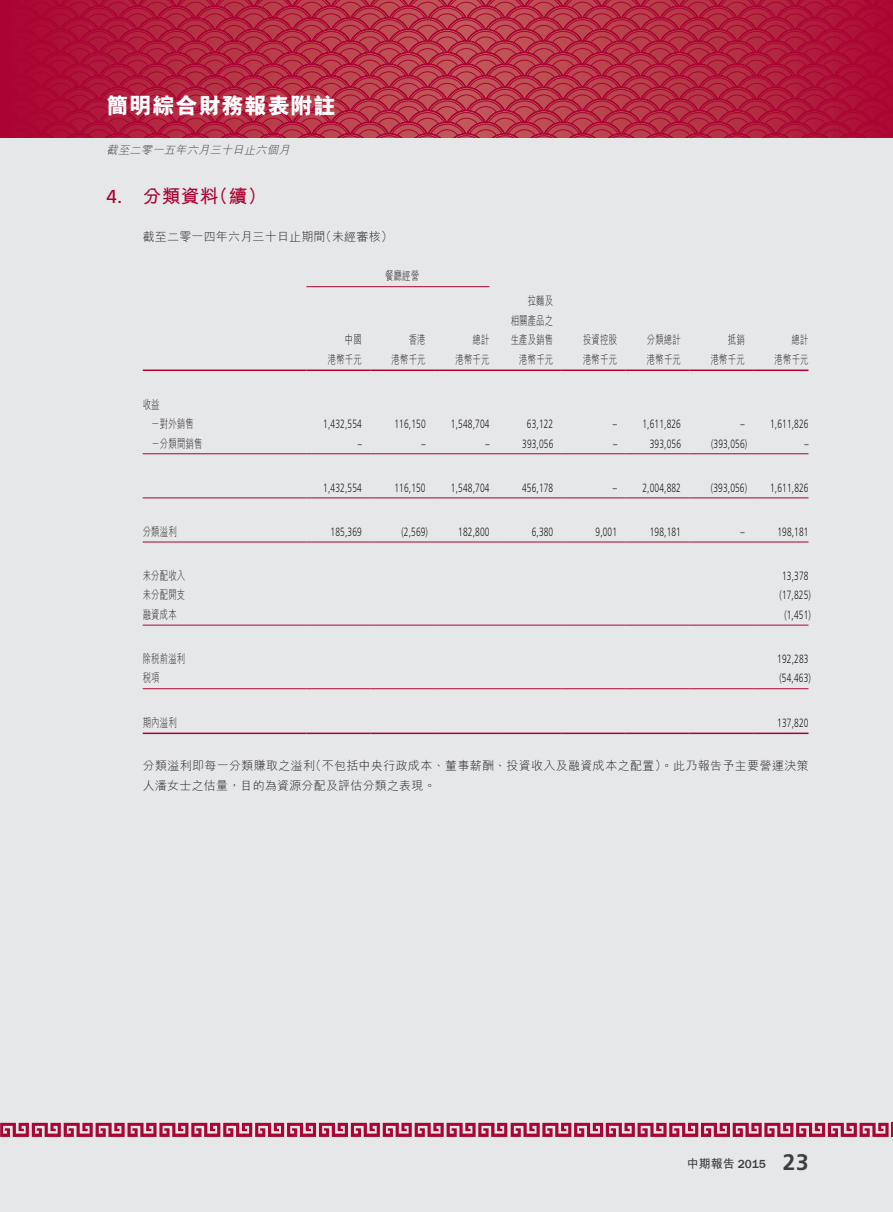
<style>
.page{position:relative;width:893px;height:1212px;background:#fff}
.page>*{position:absolute;margin:0;border:0;box-sizing:border-box;transform-origin:0 0}
.t1{font:22.5px "M Hei HK Xbold E Ten B5 H";letter-spacing:.02em;color:#fff}
.t2{font:18.75px "M Hei HK Bold E Ten B5 H";color:#ab0333}
.t3{font:300 12px "Frutiger LT Std";letter-spacing:.015em;color:#231f20;scale:.7 1}
.t4{font:12px/19.5px "M Hei HK Light E Ten B5 H";letter-spacing:.015em;color:#231f20;text-align:justify;scale:.7 1}
.t5{font:12px/19.5px "M Hei HK Light E Ten B5 H";letter-spacing:.015em;color:#231f20}
.t6{font:12px "M Hei HK Bold E Ten B5 H";color:#3e3e3f}
.t7{font:italic 11.25px "M Hei HK Light E Ten B5 H";color:#3e3e3f}
.s1{font-family:"Frutiger LT Std"}
.s2{font-family:"Franklin Gothic";font-weight:500}
.s3{font-family:"Frutiger LT Std";font-weight:700;font-size:22.5px}
</style>
<div class="page">
<div style="left:0;top:137px;width:892px;height:1075px;background:#e6e7e9"></div>
<svg style="left:0;top:1123px;width:892px;height:14px"></svg>
<svg style="left:1px;top:0;width:348px;height:137px"></svg>
<svg style="left:349px;top:0;width:543px;height:137px"></svg>
<hr style="left:306px;top:286px;width:183px;height:1px;background:#ab0333">
<hr style="left:143px;top:370px;width:163px;height:1px;background:#ab0333">
<hr style="left:306px;top:370px;width:64px;height:1px;background:#ab0333">
<hr style="left:370px;top:370px;width:64px;height:1px;background:#ab0333">
<hr style="left:434px;top:370px;width:64px;height:1px;background:#ab0333">
<hr style="left:498px;top:370px;width:63px;height:1px;background:#ab0333">
<hr style="left:561px;top:370px;width:64px;height:1px;background:#ab0333">
<hr style="left:625px;top:370px;width:64px;height:1px;background:#ab0333">
<hr style="left:689px;top:370px;width:64px;height:1px;background:#ab0333">
<hr style="left:753px;top:370px;width:55px;height:1px;background:#ab0333">
<hr style="left:143px;top:453px;width:163px;height:1px;background:#ab0333">
<hr style="left:306px;top:453px;width:64px;height:1px;background:#ab0333">
<hr style="left:370px;top:453px;width:64px;height:1px;background:#ab0333">
<hr style="left:434px;top:453px;width:64px;height:1px;background:#ab0333">
<hr style="left:498px;top:453px;width:63px;height:1px;background:#ab0333">
<hr style="left:561px;top:453px;width:64px;height:1px;background:#ab0333">
<hr style="left:625px;top:453px;width:64px;height:1px;background:#ab0333">
<hr style="left:689px;top:453px;width:64px;height:1px;background:#ab0333">
<hr style="left:753px;top:453px;width:55px;height:1px;background:#ab0333">
<hr style="left:143px;top:498px;width:163px;height:1px;background:#ab0333">
<hr style="left:306px;top:498px;width:64px;height:1px;background:#ab0333">
<hr style="left:370px;top:498px;width:64px;height:1px;background:#ab0333">
<hr style="left:434px;top:498px;width:64px;height:1px;background:#ab0333">
<hr style="left:498px;top:498px;width:63px;height:1px;background:#ab0333">
<hr style="left:561px;top:498px;width:64px;height:1px;background:#ab0333">
<hr style="left:625px;top:498px;width:64px;height:1px;background:#ab0333">
<hr style="left:689px;top:498px;width:64px;height:1px;background:#ab0333">
<hr style="left:753px;top:498px;width:55px;height:1px;background:#ab0333">
<hr style="left:143px;top:542px;width:163px;height:1px;background:#ab0333">
<hr style="left:306px;top:542px;width:64px;height:1px;background:#ab0333">
<hr style="left:370px;top:542px;width:64px;height:1px;background:#ab0333">
<hr style="left:434px;top:542px;width:64px;height:1px;background:#ab0333">
<hr style="left:498px;top:542px;width:63px;height:1px;background:#ab0333">
<hr style="left:561px;top:542px;width:64px;height:1px;background:#ab0333">
<hr style="left:625px;top:542px;width:64px;height:1px;background:#ab0333">
<hr style="left:689px;top:542px;width:64px;height:1px;background:#ab0333">
<hr style="left:753px;top:542px;width:55px;height:1px;background:#ab0333">
<hr style="left:143px;top:625px;width:163px;height:1px;background:#ab0333">
<hr style="left:306px;top:625px;width:64px;height:1px;background:#ab0333">
<hr style="left:370px;top:625px;width:64px;height:1px;background:#ab0333">
<hr style="left:434px;top:625px;width:64px;height:1px;background:#ab0333">
<hr style="left:498px;top:625px;width:63px;height:1px;background:#ab0333">
<hr style="left:561px;top:625px;width:64px;height:1px;background:#ab0333">
<hr style="left:625px;top:625px;width:64px;height:1px;background:#ab0333">
<hr style="left:689px;top:625px;width:64px;height:1px;background:#ab0333">
<hr style="left:753px;top:625px;width:55px;height:1px;background:#ab0333">
<hr style="left:143px;top:688px;width:163px;height:1px;background:#ab0333">
<hr style="left:306px;top:688px;width:64px;height:1px;background:#ab0333">
<hr style="left:370px;top:688px;width:64px;height:1px;background:#ab0333">
<hr style="left:434px;top:688px;width:64px;height:1px;background:#ab0333">
<hr style="left:498px;top:688px;width:63px;height:1px;background:#ab0333">
<hr style="left:561px;top:688px;width:64px;height:1px;background:#ab0333">
<hr style="left:625px;top:688px;width:64px;height:1px;background:#ab0333">
<hr style="left:689px;top:688px;width:64px;height:1px;background:#ab0333">
<hr style="left:753px;top:688px;width:55px;height:1px;background:#ab0333">
<hr style="left:143px;top:733px;width:163px;height:1px;background:#ab0333">
<hr style="left:306px;top:733px;width:64px;height:1px;background:#ab0333">
<hr style="left:370px;top:733px;width:64px;height:1px;background:#ab0333">
<hr style="left:434px;top:733px;width:64px;height:1px;background:#ab0333">
<hr style="left:498px;top:733px;width:63px;height:1px;background:#ab0333">
<hr style="left:561px;top:733px;width:64px;height:1px;background:#ab0333">
<hr style="left:625px;top:733px;width:64px;height:1px;background:#ab0333">
<hr style="left:689px;top:733px;width:64px;height:1px;background:#ab0333">
<hr style="left:753px;top:733px;width:55px;height:1px;background:#ab0333">
<h1 class="t1" style="left:106px;top:97px;width:231px">簡明綜合財務報表附註</h1>
<p class="t7" style="left:106px;top:145px;width:187px">截至二零一五年六月三十日止六個月</p>
<h2 class="t2" style="left:106px;top:189px;width:161px"><span class="s1">4.</span> 分類資料（續）</h2>
<p class="t5" style="left:143px;top:229px;width:252px">截至二零一四年六月三十日止期間（未經審核）</p>
<p class="t4" style="left:385px;top:268px;width:50px">餐廳經營</p>
<p class="t4" style="left:345px;top:331px;width:26px">中國</p>
<p class="t4" style="left:408px;top:331px;width:26px">香港</p>
<p class="t4" style="left:472px;top:331px;width:26px">總計</p>
<p class="t4" style="left:510px;top:292px;width:62px;text-indent:17px">拉麵及相關產品之生產及銷售</p>
<p class="t4" style="left:583px;top:331px;width:50px">投資控股</p>
<p class="t4" style="left:647px;top:331px;width:50px">分類總計</p>
<p class="t4" style="left:727px;top:331px;width:26px">抵銷</p>
<p class="t4" style="left:791px;top:331px;width:26px">總計</p>
<p class="t4" style="left:151px;top:396px;width:62px;text-indent:-9px">收益<br>－對外銷售</p>
<p class="t4" style="left:328px;top:351px;width:50px">港幣千元</p>
<p class="t4" style="left:391px;top:351px;width:50px">港幣千元</p>
<p class="t4" style="left:455px;top:351px;width:50px">港幣千元</p>
<p class="t4" style="left:519px;top:351px;width:50px">港幣千元</p>
<p class="t4" style="left:583px;top:351px;width:50px">港幣千元</p>
<p class="t4" style="left:647px;top:351px;width:50px">港幣千元</p>
<p class="t4" style="left:710px;top:351px;width:50px">港幣千元</p>
<p class="t4" style="left:774px;top:351px;width:50px">港幣千元</p>
<p class="t3" style="left:323px;top:419px;width:57px">1,432,554</p>
<p class="t3" style="left:394px;top:419px;width:46px">116,150</p>
<p class="t3" style="left:451px;top:419px;width:57px">1,548,704</p>
<p class="t3" style="left:527px;top:419px;width:39px">63,122</p>
<p class="t3" style="left:613px;top:419px;width:99px">– 1,611,826</p>
<p class="t3" style="left:740px;top:419px;width:99px">– 1,611,826</p>
<p class="t4" style="left:151px;top:435px;width:75px">－分類間銷售</p>
<p class="t3" style="left:358px;top:438px;width:7px">–</p>
<p class="t3" style="left:421px;top:438px;width:7px">–</p>
<p class="t3" style="left:485px;top:438px;width:7px">–</p>
<p class="t3" style="left:522px;top:438px;width:46px">393,056</p>
<p class="t3" style="left:613px;top:438px;width:7px">–</p>
<p class="t3" style="left:649px;top:438px;width:46px">393,056</p>
<p class="t3" style="left:711px;top:438px;width:53px">(393,056)</p>
<p class="t3" style="left:804px;top:438px;width:7px">–</p>
<p class="t3" style="left:323px;top:482px;width:57px">1,432,554</p>
<p class="t3" style="left:394px;top:482px;width:46px">116,150</p>
<p class="t3" style="left:451px;top:482px;width:57px">1,548,704</p>
<p class="t3" style="left:522px;top:482px;width:46px">456,178</p>
<p class="t3" style="left:613px;top:482px;width:99px">– 2,004,882</p>
<p class="t3" style="left:711px;top:482px;width:53px">(393,056)</p>
<p class="t3" style="left:770px;top:482px;width:57px">1,611,826</p>
<p class="t4" style="left:143px;top:523px;width:50px">分類溢利</p>
<p class="t3" style="left:330px;top:526px;width:46px">185,369</p>
<p class="t3" style="left:401px;top:526px;width:39px">(2,569)</p>
<p class="t3" style="left:458px;top:526px;width:46px">182,800</p>
<p class="t3" style="left:531px;top:526px;width:32px">6,380</p>
<p class="t3" style="left:595px;top:526px;width:32px">9,001</p>
<p class="t3" style="left:649px;top:526px;width:46px">198,181</p>
<p class="t3" style="left:740px;top:526px;width:7px">–</p>
<p class="t3" style="left:777px;top:526px;width:46px">198,181</p>
<p class="t4" style="left:143px;top:567px;width:62px">未分配收入</p>
<p class="t3" style="left:782px;top:571px;width:39px">13,378</p>
<p class="t4" style="left:143px;top:587px;width:62px">未分配開支</p>
<p class="t3" style="left:779px;top:590px;width:46px">(17,825)</p>
<p class="t4" style="left:143px;top:606px;width:50px">融資成本</p>
<p class="t3" style="left:784px;top:610px;width:39px">(1,451)</p>
<p class="t4" style="left:143px;top:650px;width:62px">除稅前溢利</p>
<p class="t3" style="left:777px;top:654px;width:46px">192,283</p>
<p class="t4" style="left:143px;top:670px;width:26px">稅項</p>
<p class="t3" style="left:779px;top:673px;width:46px">(54,463)</p>
<p class="t4" style="left:143px;top:714px;width:50px">期內溢利</p>
<p class="t3" style="left:777px;top:717px;width:46px">137,820</p>
<p class="t5" style="left:143px;top:757px;width:667px">分類溢利即每一分類賺取之溢利（不包括中央行政成本、董事薪酬、投資收入及融資成本之配置）。此乃報告予主要營運決策人潘女士之估量，目的為資源分配及評估分類之表現。</p>
<p class="t6" style="left:686px;top:1159px;width:123px">中期報告 <span class="s2">2015</span> <span class="s3">23</span></p>
</div>
